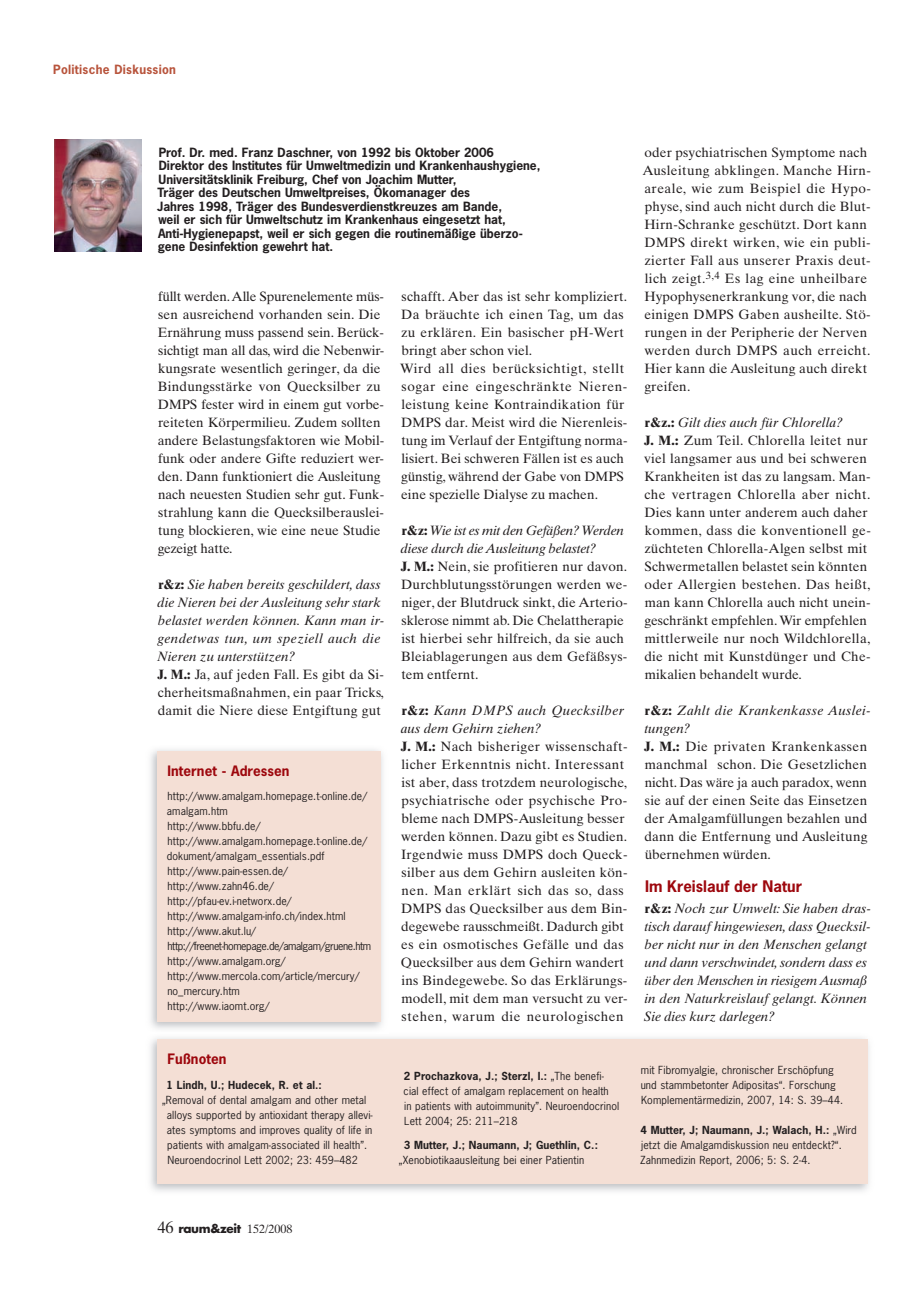
<style>
.page{position:relative;width:906px;height:1289px;background:#fff}
.page>*{position:absolute;margin:0;border:0;box-sizing:border-box;transform-origin:0 0}
.t1{font:700 15px "News Gothic";letter-spacing:.005em;color:#9d070d}
.t2{font:13.5px/18px "Times Ten";letter-spacing:.015em;color:#231f20}
.t3{font:italic 13.5px/18px "Times Ten";color:#231f20}
.t4{font:700 13.5px "News Gothic";letter-spacing:.005em;color:#9d070d}
.t5{font:700 12px/13.5px "News Gothic";color:#231f20}
.t6{font:700 12px "News Gothic";letter-spacing:.025em;color:#b8543c}
.t7{font:700 12px "Futura";letter-spacing:-.03em;color:#231f20}
.t8{font:10.5px/15px "News Gothic";letter-spacing:.01em;color:#231f20}
.t9{font:700 10.5px "News Gothic";letter-spacing:.01em;color:#231f20}
.s1{font-weight:700;font-style:normal}
.s2{font-style:normal}
.s3{font-weight:700}
.s4{font-style:italic}
.s5{font-family:"Times Ten";font-weight:400;font-size:16.5px}
.s6{font-family:"Times Ten";font-weight:400}
</style>
<div class="page">
<img style="left:54px;top:139px;width:87px;height:112px">
<img style="left:150px;top:1037px;width:719px;height:155px">
<div style="left:157px;top:1039px;width:710px;height:144px;background:#f4dfd5"></div>
<div style="left:157px;top:751px;width:224px;height:270px;background:#f4dfd5"></div>
<p class="t6" style="left:53px;top:62px;width:124px">Politische Diskussion</p>
<p class="t5" style="left:157px;top:145px;width:385px">Prof. Dr. med. Franz Daschner, von 1992 bis Oktober 2006<br>Direktor des Institutes für Umweltmedizin und Krankenhaushygiene, Universitätsklinik Freiburg, Chef von Joachim Mutter,<br>Träger des Deutschen Umweltpreises, Ökomanager des<br>Jahres 1998, Träger des Bundesverdienstkreuzes am Bande,<br>weil er sich für Umweltschutz im Krankenhaus eingesetzt hat, Anti-Hygienepapst, weil er sich gegen die routinemäßige überzo&shy;gene Desinfektion gewehrt hat.</p>
<p class="t2" style="left:158px;top:287px;width:228px">füllt werden. Alle Spurenelemente müs&shy;sen ausreichend vorhanden sein. Die Ernährung muss passend sein. Berück&shy;sichtigt man all das, wird die Nebenwir&shy;kungsrate wesentlich geringer, da die Bindungsstärke von Quecksilber zu DMPS fester wird in einem gut vorbe&shy;reiteten Körpermilieu. Zudem sollten andere Belastungsfaktoren wie Mobil&shy;funk oder andere Gifte reduziert wer&shy;den. Dann funktioniert die Ausleitung nach neuesten Studien sehr gut. Funk&shy;strahlung kann die Quecksilberauslei&shy;tung blockieren, wie eine neue Studie gezeigt hatte.</p>
<p class="t3" style="left:157px;top:575px;width:228px"><span class="s1">r&amp;z:</span> Sie haben bereits geschildert, dass die Nieren bei der Ausleitung sehr stark belastet werden können. Kann man ir&shy;gendetwas tun, um speziell auch die Nieren zu unterstützen?<br><span class="s1">J. M.:</span> <span class="s2">Ja, auf jeden Fall. Es gibt da Si&shy;cherheitsmaßnahmen, ein paar Tricks, damit die Niere diese Entgiftung gut</span></p>
<p class="t4" style="left:168px;top:761px;width:123px">Internet - Adressen</p>
<p class="t8" style="left:167px;top:787px;width:206px">http://www.amalgam.homepage.t-online.de/ amalgam.htm<br>http://www.bbfu.de/ http://www.amalgam.homepage.t-online.de/ dokument/amalgam_essentials.pdf http://www.pain-essen.de/ http://www.zahn46.de/ http://pfau-ev.i-networx.de/ http://www.amalgam-info.ch/index.html http://www.akut.lu/ http://freenet-homepage.de/amalgam/gruene.htm http://www.amalgam.org/ http://www.mercola.com/article/mercury/ no_mercury.htm<br>http://www.iaomt.org/</p>
<p class="t4" style="left:168px;top:1049px;width:60px">Fußnoten</p>
<p class="t9" style="left:166px;top:1078px;width:157px">1 Lindh, U.; Hudecek, R. et al.:</p>
<p class="t8" style="left:167px;top:1092px;width:207px;text-indent:-5px">„Removal of dental amalgam and other metal alloys supported by antioxidant therapy allevi&shy;ates symptoms and improves quality of life in patients with amalgam-associated ill health”.<br>Neuroendocrinol Lett 2002; 23: 459–482</p>
<p class="t2" style="left:400px;top:287px;width:229px">schafft. Aber das ist sehr kompliziert.<br>Da bräuchte ich einen Tag, um das zu erklären. Ein basischer pH-Wert bringt aber schon viel.<br>Wird all dies berücksichtigt, stellt sogar eine eingeschränkte Nieren&shy;leistung keine Kontraindikation für DMPS dar. Meist wird die Nierenleis&shy;tung im Verlauf der Entgiftung norma&shy;lisiert. Bei schweren Fällen ist es auch günstig, während der Gabe von DMPS eine spezielle Dialyse zu machen.</p>
<p class="t2" style="left:400px;top:521px;width:228px"><span class="s3">r&amp;z:</span> <span class="s4">Wie ist es mit den Gefäßen? Werden diese durch die Ausleitung belastet?<br></span><span class="s3">J. M.:</span> Nein, sie profitieren nur davon.<br>Durchblutungsstörungen werden we&shy;niger, der Blutdruck sinkt, die Arterio&shy;sklerose nimmt ab. Die Chelattherapie ist hierbei sehr hilfreich, da sie auch Bleiablagerungen aus dem Gefäßsys&shy;tem entfernt.</p>
<p class="t2" style="left:401px;top:701px;width:228px"><span class="s3">r&amp;z:</span> <span class="s4">Kann DMPS auch Quecksilber aus dem Gehirn ziehen?<br></span><span class="s3">J. M.:</span> Nach bisheriger wissenschaft&shy;licher Erkenntnis nicht. Interessant ist aber, dass trotzdem neurologische, psychiatrische oder psychische Pro&shy;bleme nach DMPS-Ausleitung besser werden können. Dazu gibt es Studien.<br>Irgendwie muss DMPS doch Queck&shy;silber aus dem Gehirn ausleiten kön&shy;nen. Man erklärt sich das so, dass DMPS das Quecksilber aus dem Bin&shy;degewebe rausschmeißt. Dadurch gibt es ein osmotisches Gefälle und das Quecksilber aus dem Gehirn wandert ins Bindegewebe. So das Erklärungs&shy;modell, mit dem man versucht zu ver&shy;stehen, warum die neurologischen</p>
<p class="t8" style="left:404px;top:1067px;width:217px"><span class="s3">2 Prochazkova, J.; Sterzl, I.:</span> „The benefi&shy;cial effect of amalgam replacement on health<br>in patients with autoimmunity”. Neuroendocrinol Lett 2004; 25: 211–218</p>
<p class="t9" style="left:404px;top:1137px;width:196px">3 Mutter, J.; Naumann, J; Guethlin, C.:</p>
<p class="t8" style="left:399px;top:1151px;width:187px">„Xenobiotikaausleitung bei einer Patientin</p>
<p class="t2" style="left:642px;top:143px;width:230px">oder psychiatrischen Symptome nach Ausleitung abklingen. Manche Hirn&shy;areale, wie zum Beispiel die Hypo&shy;physe, sind auch nicht durch die Blut-Hirn-Schranke geschützt. Dort kann DMPS direkt wirken, wie ein publi&shy;zierter Fall aus unserer Praxis deut&shy;lich zeigt.<sup>3,4</sup> Es lag eine unheilbare Hypophysenerkrankung vor, die nach einigen DMPS Gaben ausheilte. Stö&shy;rungen in der Peripherie der Nerven werden durch DMPS auch erreicht.<br>Hier kann die Ausleitung auch direkt greifen.</p>
<p class="t2" style="left:644px;top:413px;width:228px"><span class="s3">r&amp;z.:</span> <span class="s4">Gilt dies auch für Chlorella?<br></span><span class="s3">J. M.:</span> Zum Teil. Chlorella leitet nur viel langsamer aus und bei schweren Krankheiten ist das zu langsam. Man&shy;che vertragen Chlorella aber nicht.<br>Dies kann unter anderem auch daher kommen, dass die konventionell ge&shy;züchteten Chlorella-Algen selbst mit Schwermetallen belastet sein könnten oder Allergien bestehen. Das heißt, man kann Chlorella auch nicht unein&shy;geschränkt empfehlen. Wir empfehlen mittlerweile nur noch Wildchlorella, die nicht mit Kunstdünger und Che&shy;mikalien behandelt wurde.</p>
<p class="t2" style="left:644px;top:701px;width:228px"><span class="s3">r&amp;z:</span> <span class="s4">Zahlt die Krankenkasse Auslei&shy;tungen?<br></span><span class="s3">J. M.:</span> Die privaten Krankenkassen manchmal schon. Die Gesetzlichen nicht. Das wäre ja auch paradox, wenn sie auf der einen Seite das Einsetzen der Amalgamfüllungen bezahlen und dann die Entfernung und Ausleitung übernehmen würden.</p>
<p class="t1" style="left:645px;top:876px;width:158px">Im Kreislauf der Natur</p>
<p class="t3" style="left:644px;top:899px;width:228px"><span class="s1">r&amp;z:</span> Noch zur Umwelt: Sie haben dras&shy;tisch darauf hingewiesen, dass Quecksil&shy;ber nicht nur in den Menschen gelangt und dann verschwindet, sondern dass es über den Menschen in riesigem Ausmaß in den Naturkreislauf gelangt. Können Sie dies kurz darlegen?</p>
<p class="t8" style="left:640px;top:1061px;width:204px">mit Fibromyalgie, chronischer Erschöpfung und stammbetonter Adipositas“. Forschung<br>Komplementärmedizin, 2007, 14: S. 39–44.</p>
<p class="t8" style="left:640px;top:1121px;width:218px"><span class="s3">4 Mutter, J; Naumann, J.; Walach, H.:</span> „Wird jetzt die Amalgamdiskussion neu entdeckt?“.<br>Zahnmedizin Report, 2006; 5: S. 2-4.</p>
<p class="t7" style="left:157px;top:1219px;width:137px"><span class="s5">46</span> raum&amp;zeit <span class="s6">152/2008</span></p>
</div>
